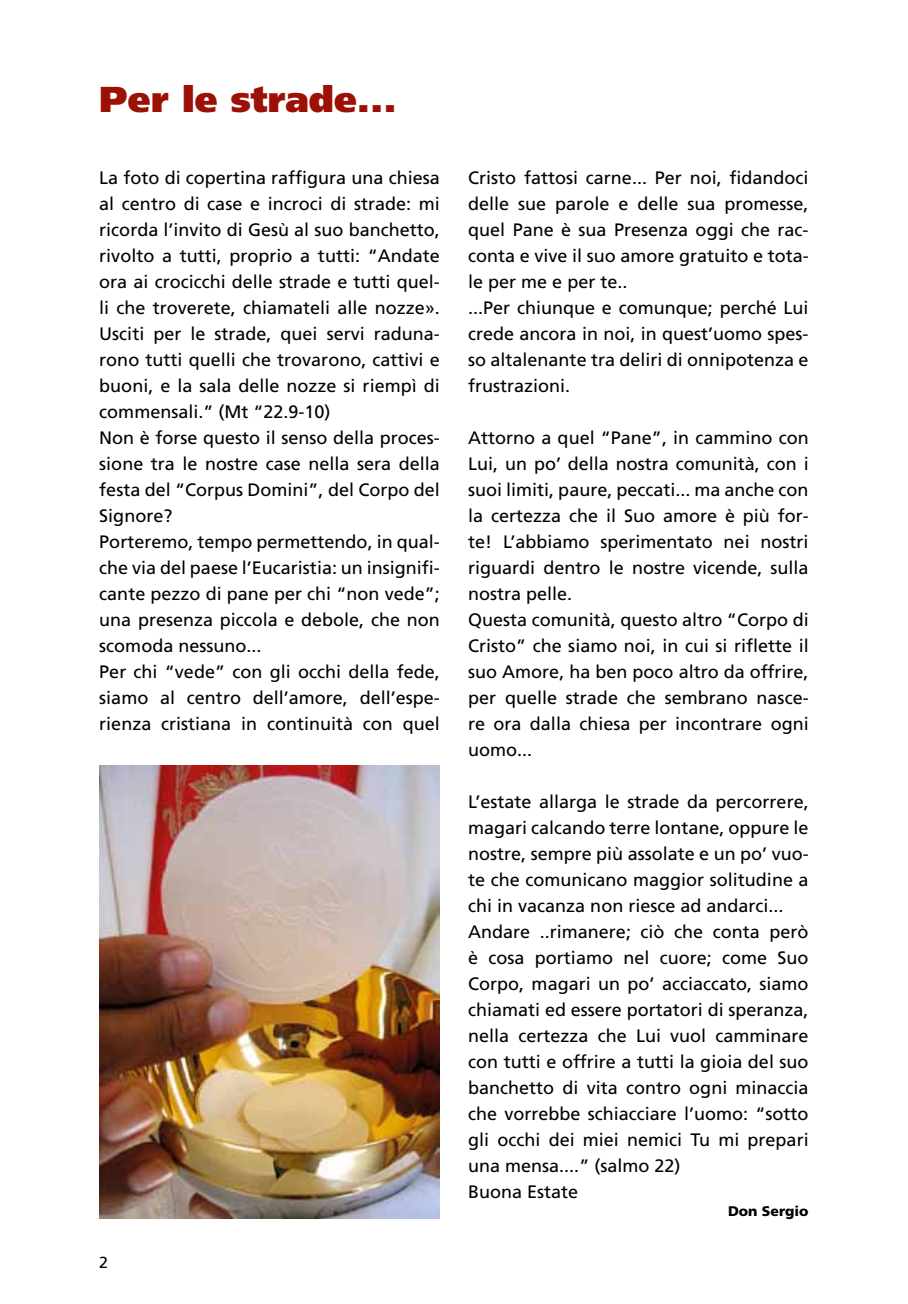
<style>
.page{position:relative;width:908px;height:1304px;background:#fff}
.page>*{position:absolute;margin:0;border:0;box-sizing:border-box;transform-origin:0 0}
.t1{font:900 36px "Frutiger";color:#9c1006}
.t2{font:18px/26px "Frutiger";color:#000}
.t3{font:16px "Frutiger";color:#000}
.t4{font:900 14px "Frutiger";color:#000}
</style>
<div class="page">
<img style="left:99px;top:765px;width:340px;height:454px">
<h1 class="t1" style="left:99px;top:78px;width:299px">Per le strade...</h1>
<p class="t2" style="left:99px;top:165px;width:342px">La foto di copertina raffigura una chiesa al centro di case e incroci di strade: mi ricorda l’invito di Gesù al suo banchetto, rivolto a tutti, proprio a tutti: “Andate ora ai crocicchi delle strade e tutti quel&shy;li che troverete, chiamateli alle nozze».<br>Usciti per le strade, quei servi raduna&shy;rono tutti quelli che trovarono, cattivi e buoni, e la sala delle nozze si riempì di commensali.” (Mt “22.9-10)<br>N on è forse questo il senso della proces&shy;sione tra le nostre case nella sera della festa del “Corpus Domini”, del Corpo del Signore?<br>Porteremo, tempo permettendo, in qual&shy;che via del paese l’Eucaristia: un insignifi&shy;cante pezzo di pane per chi “non vede”; una presenza piccola e debole, che non scomoda nessuno...<br>Per chi “vede” con gli occhi della fede, siamo al centro dell’amore, dell’espe&shy;rienza cristiana in continuità con quel</p>
<p class="t2" style="left:468px;top:165px;width:342px">Cristo fattosi carne... Per noi, fidandoci delle sue parole e delle sua promesse, quel Pane è sua Presenza oggi che rac&shy;conta e vive il suo amore gratuito e tota&shy;le per me e per te..<br>...Per chiunque e comunque; perché Lui crede ancora in noi, in quest’uomo spes&shy;so altalenante tra deliri di onnipotenza e frustrazioni.</p>
<p class="t2" style="left:468px;top:424px;width:342px">Attorno a quel “Pane”, in cammino con Lui, un po’ della nostra comunità, con i suoi limiti, paure, peccati... ma anche con la certezza che il Suo amore è più for&shy;te! L’abbiamo sperimentato nei nostri riguardi dentro le nostre vicende, sulla nostra pelle.<br>Questa comunità, questo altro “Corpo di Cristo” che siamo noi, in cui si riflette il suo Amore, ha ben poco altro da offrire, per quelle strade che sembrano nasce&shy;re ora dalla chiesa per incontrare ogni uomo...</p>
<p class="t2" style="left:468px;top:788px;width:342px">L’estate allarga le strade da percorrere, magari calcando terre lontane, oppure le nostre, sempre più assolate e un po’ vuo&shy;te che comunicano maggior solitudine a chi in vacanza non riesce ad andarci...<br>Andare ..rimanere; ciò che conta però è cosa portiamo nel cuore; come Suo Corpo, magari un po’ acciaccato, siamo chiamati ed essere portatori di speranza, nella certezza che Lui vuol camminare con tutti e offrire a tutti la gioia del suo banchetto di vita contro ogni minaccia che vorrebbe schiacciare l’uomo: “sotto gli occhi dei miei nemici Tu mi prepari una mensa....” (salmo 22)<br>Buona Estate</p>
<p class="t4" style="left:727px;top:1203px;width:82px">Don Sergio</p>
<p class="t3" style="left:99px;top:1253px;width:10px">2</p>
</div>
